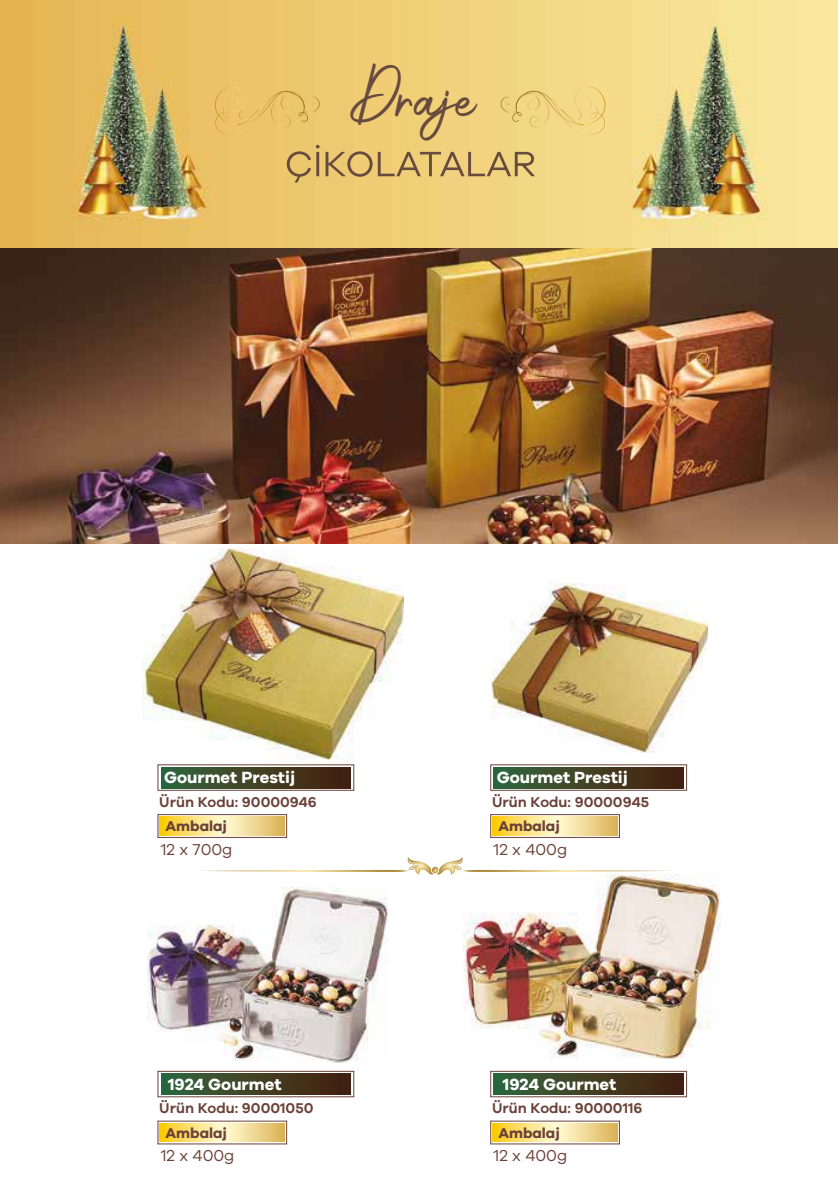
<style>
.page{position:relative;width:840px;height:1191px;background:#fff}
.page>*{position:absolute;margin:0;border:0;box-sizing:border-box;transform-origin:0 0}
.t1{font:36.4px "Photoshoot";color:#684b3f}
.t2{font:700 16.6px "Galano Grotesque";color:#fff}
.t3{font:16.2px "Galano Grotesque";color:#6b4238}
.t4{font:600 14.6px "Galano Grotesque";color:#6b4238}
.t5{font:700 14.6px "Galano Grotesque";color:#6b4238}
</style>
<div class="page">
<img style="left:0;top:247px;width:837px;height:296px">
<img style="left:0;top:0;width:837px;height:247px">
<svg style="left:500px;top:85px;width:106px;height:50px;background:#f0d481"></svg>
<svg style="left:213px;top:85px;width:107px;height:50px;background:#eac268"></svg>
<svg style="left:286px;top:145px;width:33px;height:37px"></svg>
<svg style="left:325px;top:151px;width:209px;height:26px;background:#ccad6a"></svg>
<svg style="left:200px;top:857px;width:470px;height:18px"></svg>
<img style="left:147px;top:887px;width:241px;height:175px">
<img style="left:463px;top:875px;width:256px;height:183px">
<img style="left:142px;top:548px;width:261px;height:212px">
<img style="left:491px;top:583px;width:216px;height:170px">
<svg style="left:160px;top:817px;width:124px;height:18px;background:#f6dc84"></svg>
<div style="left:161px;top:767px;width:189px;height:21px;background:linear-gradient(to right,#33663d,#481e0d)"></div>
<div style="left:158px;top:764px;width:196px;height:26px;border:1px solid #6b4238"></div>
<div style="left:158px;top:814px;width:129px;height:23px;border:1px solid #6b4238"></div>
<svg style="left:160px;top:1123px;width:124px;height:18px;background:#f6dc84"></svg>
<div style="left:161px;top:1073px;width:189px;height:21px;background:linear-gradient(to right,#33663d,#481e0d)"></div>
<div style="left:158px;top:1071px;width:196px;height:26px;border:1px solid #6b4238"></div>
<svg style="left:492px;top:1123px;width:125px;height:18px;background:#f6dc83"></svg>
<div style="left:493px;top:1073px;width:190px;height:21px;background:linear-gradient(to right,#32673e,#481e0d)"></div>
<div style="left:490px;top:1071px;width:196px;height:26px;border:1px solid #6b4238"></div>
<svg style="left:492px;top:817px;width:125px;height:18px;background:#f6dc83"></svg>
<div style="left:493px;top:767px;width:190px;height:21px;background:linear-gradient(to right,#32673e,#481e0d)"></div>
<div style="left:490px;top:764px;width:196px;height:26px;border:1px solid #6b4238"></div>
<div style="left:490px;top:814px;width:129px;height:23px;border:1px solid #6b4238"></div>
<h1 class="t1" style="left:350px;top:81px;width:131px">Draje</h1>
<p class="t2" style="left:164px;top:767px;width:132px">Gourmet Prestij</p>
<p class="t5" style="left:165px;top:817px;width:63px">Ambalaj</p>
<p class="t3" style="left:161px;top:839px;width:73px">12 x 700g</p>
<p class="t4" style="left:159px;top:793px;width:159px">Ürün Kodu: 90000946</p>
<p class="t2" style="left:168px;top:1074px;width:115px">1924 Gourmet</p>
<p class="t5" style="left:165px;top:1123px;width:63px">Ambalaj</p>
<p class="t3" style="left:161px;top:1146px;width:75px">12 x 400g</p>
<p class="t4" style="left:159px;top:1099px;width:156px">Ürün Kodu: 90001050</p>
<p class="t2" style="left:496px;top:767px;width:132px">Gourmet Prestij</p>
<p class="t5" style="left:498px;top:817px;width:63px">Ambalaj</p>
<p class="t3" style="left:493px;top:839px;width:75px">12 x 400g</p>
<p class="t4" style="left:492px;top:793px;width:158px">Ürün Kodu: 90000945</p>
<p class="t2" style="left:502px;top:1074px;width:115px">1924 Gourmet</p>
<p class="t5" style="left:498px;top:1123px;width:63px">Ambalaj</p>
<p class="t3" style="left:493px;top:1146px;width:75px">12 x 400g</p>
<p class="t4" style="left:492px;top:1099px;width:152px">Ürün Kodu: 90000116</p>
</div>
